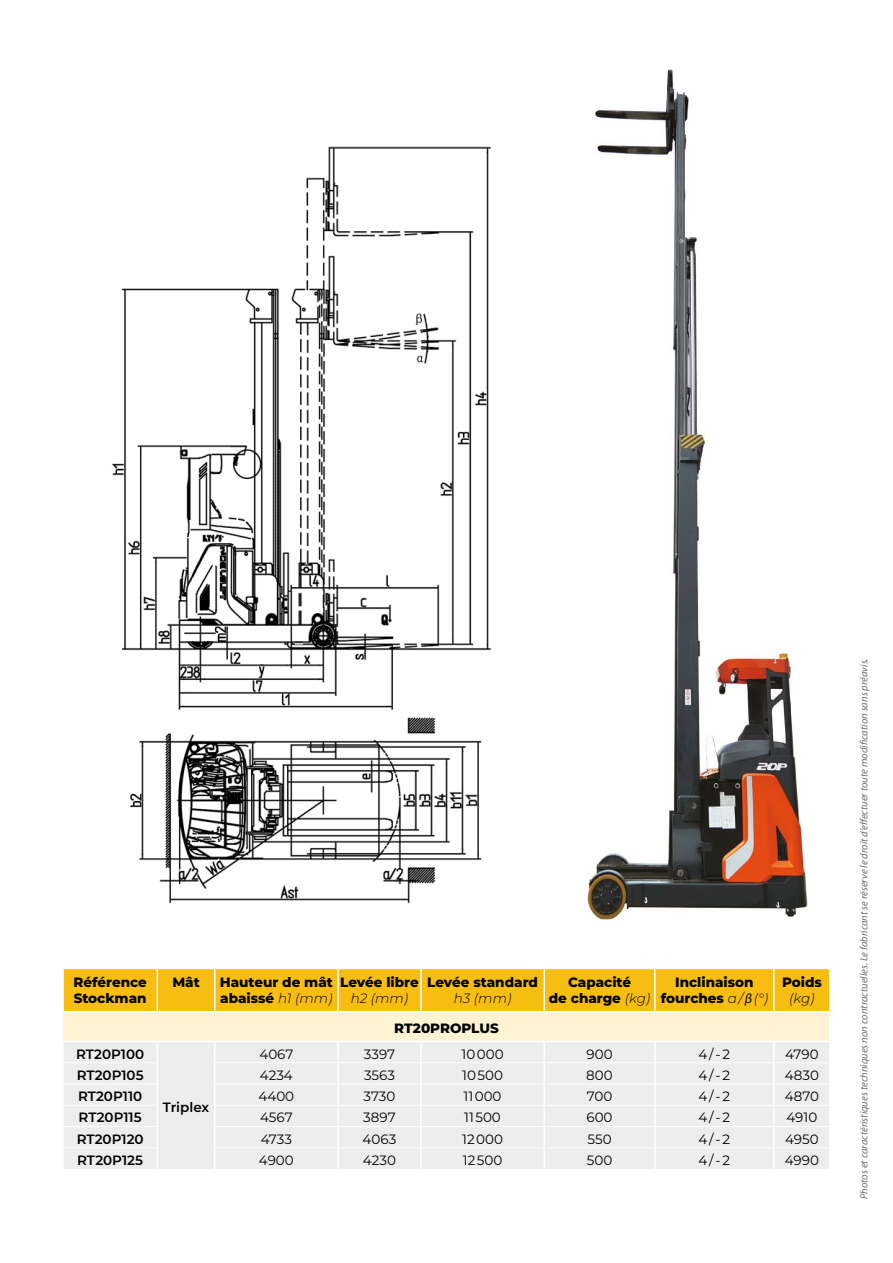
<style>
.page{position:relative;width:893px;height:1263px;background:#fff}
.page>*{position:absolute;margin:0;border:0;box-sizing:border-box;transform-origin:0 0}
.t1{font:13.5px "Montserrat";color:#000}
.t2{font:800 13.5px/16.2px "Montserrat";color:#000}
.t3{font:600 13.5px "Montserrat";color:#000}
.t4{font:italic 300 13.5px "Montserrat";color:#000}
.t5{font:italic 10.5px "Myriad Pro";color:#706f6f}
.s1{font-weight:300;font-style:italic}
.s2{font-family:"Myriad Pro";font-weight:400;font-style:italic}
</style>
<div class="page">
<div style="left:64px;top:969px;width:765px;height:42px;background:#f8bd11"></div>
<div style="left:64px;top:1012px;width:765px;height:29px;background:#fff3d4"></div>
<div style="left:64px;top:1042px;width:765px;height:127px;background:#ededed"></div>
<hr style="left:656px;top:1062px;width:117px;height:1px;background:#fff">
<hr style="left:775px;top:1062px;width:54px;height:1px;background:#fff">
<hr style="left:656px;top:1084px;width:117px;height:1px;background:#fff">
<hr style="left:775px;top:1084px;width:54px;height:1px;background:#fff">
<hr style="left:420px;top:1042px;width:2px;height:20px;background:#fff">
<hr style="left:420px;top:1063px;width:2px;height:21px;background:#fff">
<hr style="left:420px;top:1084px;width:2px;height:21px;background:#fff">
<hr style="left:420px;top:1106px;width:2px;height:20px;background:#fff">
<hr style="left:420px;top:1127px;width:2px;height:20px;background:#fff">
<hr style="left:420px;top:1148px;width:2px;height:21px;background:#fff">
<svg style="left:544px;top:1042px;width:1px;height:127px"></svg>
<hr style="left:337px;top:1042px;width:2px;height:20px;background:#fff">
<hr style="left:337px;top:1063px;width:2px;height:21px;background:#fff">
<hr style="left:337px;top:1084px;width:2px;height:21px;background:#fff">
<hr style="left:337px;top:1106px;width:2px;height:20px;background:#fff">
<hr style="left:337px;top:1127px;width:2px;height:20px;background:#fff">
<hr style="left:337px;top:1148px;width:2px;height:21px;background:#fff">
<hr style="left:64px;top:1062px;width:93px;height:1px;background:#fff">
<hr style="left:215px;top:1062px;width:123px;height:1px;background:#fff">
<hr style="left:338px;top:1062px;width:83px;height:1px;background:#fff">
<hr style="left:421px;top:1062px;width:123px;height:1px;background:#fff">
<hr style="left:544px;top:1062px;width:110px;height:1px;background:#fff">
<hr style="left:64px;top:1084px;width:93px;height:1px;background:#fff">
<hr style="left:215px;top:1084px;width:123px;height:1px;background:#fff">
<hr style="left:338px;top:1084px;width:83px;height:1px;background:#fff">
<hr style="left:421px;top:1084px;width:123px;height:1px;background:#fff">
<hr style="left:544px;top:1084px;width:110px;height:1px;background:#fff">
<hr style="left:64px;top:1126px;width:93px;height:1px;background:#fff">
<hr style="left:215px;top:1126px;width:123px;height:1px;background:#fff">
<hr style="left:338px;top:1126px;width:83px;height:1px;background:#fff">
<hr style="left:421px;top:1126px;width:123px;height:1px;background:#fff">
<hr style="left:544px;top:1126px;width:110px;height:1px;background:#fff">
<hr style="left:64px;top:1147px;width:93px;height:1px;background:#fff">
<hr style="left:215px;top:1147px;width:123px;height:1px;background:#fff">
<hr style="left:338px;top:1147px;width:83px;height:1px;background:#fff">
<hr style="left:421px;top:1147px;width:123px;height:1px;background:#fff">
<hr style="left:544px;top:1147px;width:110px;height:1px;background:#fff">
<hr style="left:337px;top:969px;width:2px;height:42px;background:#fff">
<hr style="left:420px;top:969px;width:2px;height:42px;background:#fff">
<hr style="left:544px;top:969px;width:1px;height:42px;background:#fff">
<hr style="left:157px;top:969px;width:1px;height:42px;background:#fff">
<hr style="left:214px;top:969px;width:1px;height:42px;background:#fff">
<svg style="left:157px;top:1042px;width:1px;height:127px"></svg>
<svg style="left:214px;top:1042px;width:1px;height:127px"></svg>
<hr style="left:656px;top:1126px;width:117px;height:1px;background:#fff">
<hr style="left:775px;top:1126px;width:54px;height:1px;background:#fff">
<hr style="left:656px;top:1147px;width:117px;height:1px;background:#fff">
<hr style="left:775px;top:1147px;width:54px;height:1px;background:#fff">
<hr style="left:654px;top:969px;width:2px;height:42px;background:#fff">
<hr style="left:654px;top:1042px;width:2px;height:21px;background:#fff">
<hr style="left:654px;top:1063px;width:2px;height:21px;background:#fff">
<hr style="left:654px;top:1084px;width:2px;height:21px;background:#fff">
<hr style="left:654px;top:1106px;width:2px;height:20px;background:#fff">
<hr style="left:654px;top:1126px;width:2px;height:22px;background:#fff">
<hr style="left:654px;top:1148px;width:2px;height:21px;background:#fff">
<hr style="left:64px;top:1105px;width:93px;height:1px;background:#fff">
<hr style="left:215px;top:1105px;width:123px;height:1px;background:#fff">
<hr style="left:338px;top:1105px;width:83px;height:1px;background:#fff">
<hr style="left:421px;top:1105px;width:123px;height:1px;background:#fff">
<hr style="left:544px;top:1105px;width:111px;height:1px;background:#fff">
<hr style="left:655px;top:1105px;width:118px;height:1px;background:#fff">
<hr style="left:775px;top:1105px;width:54px;height:1px;background:#fff">
<hr style="left:773px;top:969px;width:2px;height:42px;background:#fff">
<hr style="left:773px;top:1042px;width:2px;height:21px;background:#fff">
<hr style="left:773px;top:1063px;width:2px;height:21px;background:#fff">
<hr style="left:773px;top:1084px;width:2px;height:21px;background:#fff">
<hr style="left:773px;top:1105px;width:2px;height:21px;background:#fff">
<hr style="left:773px;top:1126px;width:2px;height:22px;background:#fff">
<hr style="left:773px;top:1148px;width:2px;height:21px;background:#fff">
<img style="left:587px;top:69px;width:221px;height:851px">
<img style="left:112px;top:146px;width:379px;height:758px">
<p class="t2" style="left:73px;top:973px;width:75px">Référence<br>Stockman</p>
<p class="t2" style="left:172px;top:973px;width:29px">Mât</p>
<p class="t2" style="left:220px;top:973px;width:115px">Hauteur de mât abaissé <span class="s1">h1 (mm)</span></p>
<p class="t2" style="left:340px;top:973px;width:80px">Levée libre</p>
<p class="t4" style="left:351px;top:989px;width:59px">h2 (mm)</p>
<p class="t2" style="left:427px;top:973px;width:112px">Levée standard</p>
<p class="t4" style="left:454px;top:989px;width:59px">h3 (mm)</p>
<p class="t2" style="left:549px;top:973px;width:103px;text-align:center">Capacité<br>de charge <span class="s1">(kg)</span></p>
<p class="t2" style="left:661px;top:973px;width:109px;text-align:center">Inclinaison fourches <span class="s1">a /</span> <span class="s2">β</span><span class="s1">(°)</span></p>
<p class="t2" style="left:782px;top:973px;width:41px">Poids</p>
<p class="t4" style="left:789px;top:989px;width:27px">(kg)</p>
<p class="t2" style="left:394px;top:1019px;width:106px">RT20PROPLUS</p>
<p class="t3" style="left:76px;top:1044px;width:70px">RT20P100</p>
<p class="t1" style="left:259px;top:1045px;width:35px">4067</p>
<p class="t1" style="left:364px;top:1045px;width:33px">3397</p>
<p class="t1" style="left:462px;top:1045px;width:43px">10 000</p>
<p class="t1" style="left:586px;top:1045px;width:28px">900</p>
<p class="t1" style="left:699px;top:1045px;width:33px">4 / - 2</p>
<p class="t1" style="left:785px;top:1045px;width:35px">4790</p>
<p class="t3" style="left:77px;top:1065px;width:68px">RT20P105</p>
<p class="t1" style="left:260px;top:1066px;width:35px">4234</p>
<p class="t1" style="left:364px;top:1066px;width:32px">3563</p>
<p class="t1" style="left:462px;top:1066px;width:42px">10 500</p>
<p class="t1" style="left:586px;top:1066px;width:28px">800</p>
<p class="t1" style="left:699px;top:1066px;width:33px">4 / - 2</p>
<p class="t1" style="left:785px;top:1066px;width:36px">4830</p>
<p class="t3" style="left:78px;top:1087px;width:66px">RT20P110</p>
<p class="t1" style="left:258px;top:1087px;width:37px">4400</p>
<p class="t1" style="left:364px;top:1087px;width:33px">3730</p>
<p class="t1" style="left:464px;top:1087px;width:39px">11 000</p>
<p class="t1" style="left:587px;top:1087px;width:27px">700</p>
<p class="t1" style="left:698px;top:1087px;width:33px">4 / - 2</p>
<p class="t1" style="left:785px;top:1087px;width:36px">4870</p>
<p class="t3" style="left:79px;top:1108px;width:65px">RT20P115</p>
<p class="t1" style="left:260px;top:1108px;width:34px">4567</p>
<p class="t1" style="left:363px;top:1108px;width:34px">3897</p>
<p class="t1" style="left:464px;top:1108px;width:38px">11 500</p>
<p class="t1" style="left:586px;top:1108px;width:28px">600</p>
<p class="t1" style="left:698px;top:1108px;width:33px">4 / - 2</p>
<p class="t1" style="left:786px;top:1108px;width:32px">4910</p>
<p class="t3" style="left:77px;top:1129px;width:68px">RT20P120</p>
<p class="t1" style="left:261px;top:1130px;width:33px">4733</p>
<p class="t1" style="left:363px;top:1130px;width:35px">4063</p>
<p class="t1" style="left:462px;top:1130px;width:42px">12 000</p>
<p class="t1" style="left:587px;top:1130px;width:26px">550</p>
<p class="t1" style="left:698px;top:1130px;width:33px">4 / - 2</p>
<p class="t1" style="left:785px;top:1130px;width:35px">4950</p>
<p class="t3" style="left:77px;top:1151px;width:67px">RT20P125</p>
<p class="t1" style="left:259px;top:1151px;width:36px">4900</p>
<p class="t1" style="left:363px;top:1151px;width:35px">4230</p>
<p class="t1" style="left:463px;top:1151px;width:41px">12 500</p>
<p class="t1" style="left:587px;top:1151px;width:27px">500</p>
<p class="t1" style="left:698px;top:1151px;width:33px">4 / - 2</p>
<p class="t1" style="left:785px;top:1151px;width:36px">4990</p>
<p class="t3" style="left:163px;top:1098px;width:48px">Triplex</p>
<p class="t5" style="left:857px;top:1199px;width:542px;rotate:-90deg">Photos et caractéristiques techniques non contractuelles. Le fabricant se réserve le droit d’effectuer toute modification sans préavis.</p>
</div>
